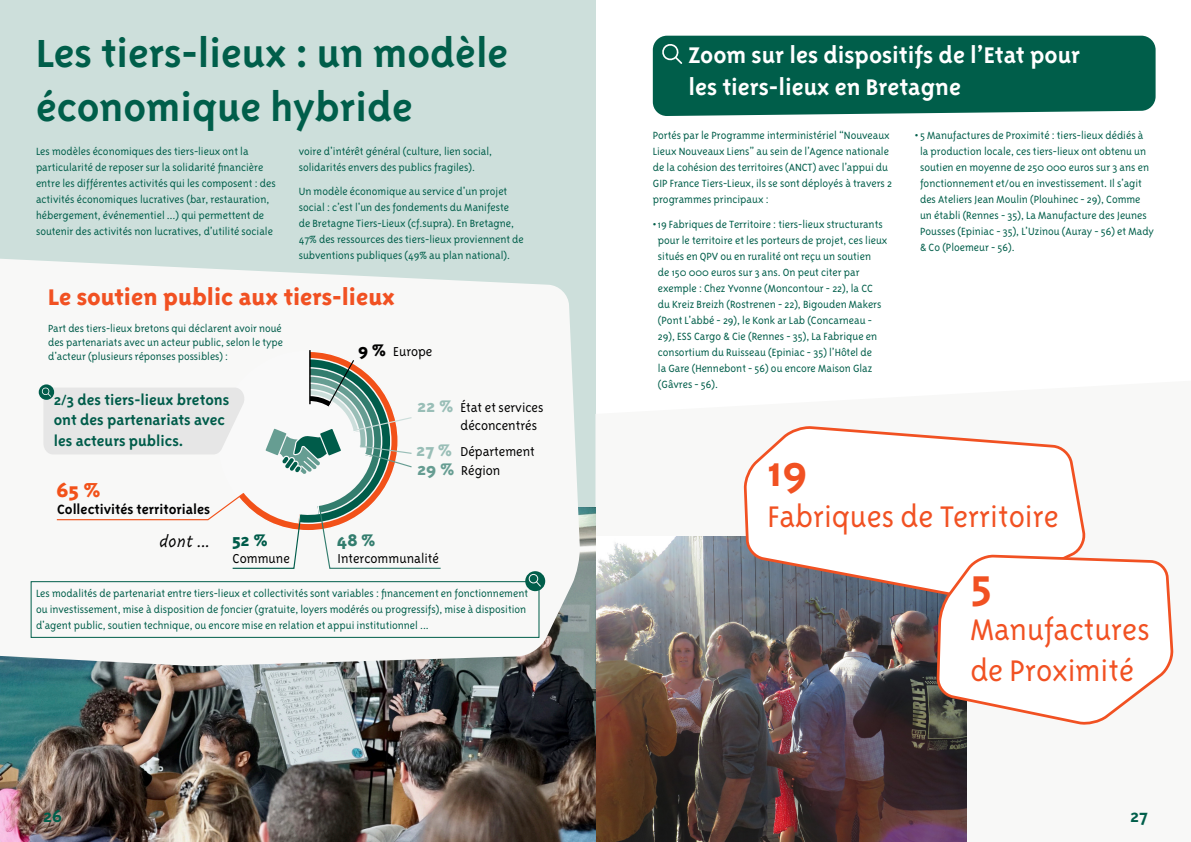
<style>
.page{position:relative;width:1191px;height:842px;background:#fff}
.page>*{position:absolute;margin:0;border:0;box-sizing:border-box;transform-origin:0 0}
.Grand_titre{font:700 49.3px "Triplex Sans OT";color:#f15122}
.Grand_titre-2{font:700 45px/54px "Triplex Sans OT";color:#005e4a}
.Grand_titre-3{font:300 34.2px/41.1px "Triplex Sans OT";color:#f15122}
.Texte_courant{font:700 26px/31.2px "Triplex Sans OT";color:#fff}
.t1{font:800 26px "Triplex Sans OT";color:#f15122}
.t2{font:800 23.2px "Triplex Sans OT";color:#f25119}
.t3{font:700 20px "Triplex Sans OT";color:#005e4a}
.t4{font:800 19.3px "Triplex Sans OT";color:#005c4a}
.t5{font:800 19.3px "Triplex Sans OT";color:#337d6e}
.t6{font:300 18.6px "Triplex Italic OT";color:#000}
.t7{font:700 16.7px/20.1px "Triplex Sans OT";color:#005c4a}
.t8{font:700 15.4px "Triplex Sans OT";color:#000}
.t9{font:300 14.8px/17.8px "Triplex Sans OT";color:#000}
.Texte_courant-2{font:300 12px/16px "Triplex Sans OT";color:#005e4a}
.t10{font:300 11.9px/14.3px "Triplex Sans OT";color:#005c4a;text-align:justify}
.s1{font-weight:800;font-size:19.3px}
.s2{font-weight:800;font-size:19.3px;color:#99beb7}
.s3{font-weight:800;font-size:19.3px;color:#669d92}
</style>
<div class="page">
<div style="left:0;top:0;width:595px;height:842px;background:#cddfdb"></div>
<img style="left:595px;top:537px;width:372px;height:305px">
<img style="left:0;top:507px;width:595px;height:335px">
<svg style="left:0;top:258px;width:580px;height:408px;background:#f0f1f0"></svg>
<hr style="left:309px;top:350px;width:2px;height:54px;background:#000">
<svg style="left:39px;top:384px;width:15px;height:16px"></svg>
<svg style="left:42px;top:351px;width:400px;height:218px;background:#e5e7e4"></svg>
<div style="left:653px;top:36px;width:502px;height:80px;background:#005e4a"></div>
<svg style="left:661px;top:43px;width:21px;height:21px"></svg>
<svg style="left:744px;top:426px;width:341px;height:175px"></svg>
<svg style="left:935px;top:553px;width:237px;height:175px"></svg>
<div style="left:31px;top:581px;width:508px;height:57px;border:1px solid #005e4a"></div>
<svg style="left:525px;top:571px;width:20px;height:20px"></svg>
<div style="left:529px;top:574px;width:9px;height:9px;border:1px solid #f8f8f7;border-radius:50%"></div>
<svg style="left:535px;top:580px;width:7px;height:8px"></svg>
<p class="Grand_titre-2" style="left:36px;top:26px;width:474px">Les tiers-lieux : un modèle économique hybride</p>
<p class="Texte_courant-2" style="left:36px;top:143px;width:241px">Les modèles économiques des tiers-lieux ont la particularité de reposer sur la solidarité financière entre les différentes activités qui les composent : des activités économiques lucratives (bar, restauration, hébergement, événementiel …) qui permettent de soutenir des activités non lucratives, d’utilité sociale</p>
<p class="Texte_courant-2" style="left:299px;top:143px;width:195px">voire d'intérêt général (culture, lien social, solidarités envers des publics fragiles).</p>
<p class="Texte_courant-2" style="left:299px;top:183px;width:227px">Un modèle économique au service d'un projet social : c’est l'un des fondements du Manifeste<br>de Bretagne Tiers-Lieux (cf.supra). En Bretagne, 47% des ressources des tiers-lieux proviennent de subventions publiques (49% au plan national).</p>
<p class="t1" style="left:48px;top:283px;width:348px">Le soutien public aux tiers-lieux</p>
<p class="t10" style="left:48px;top:321px;width:236px">Part des tiers-lieux bretons qui déclarent avoir noué des partenariats avec un acteur public, selon le type d'acteur (plusieurs réponses possibles) :</p>
<p class="t7" style="left:54px;top:390px;width:177px">2/3 des tiers-lieux bretons ont des partenariats avec les acteurs publics.</p>
<p class="t2" style="left:57px;top:477px;width:45px">65 %</p>
<p class="t8" style="left:57px;top:500px;width:154px">Collectivités territoriales</p>
<p class="t6" style="left:160px;top:533px;width:53px">dont ...</p>
<p class="t4" style="left:232px;top:529px;width:37px">52 %</p>
<p class="t9" style="left:233px;top:550px;width:59px">Commune</p>
<p class="t9" style="left:358px;top:343px;width:76px"><span class="s1">9 %</span> Europe</p>
<p class="t9" style="left:460px;top:399px;width:84px;text-indent:-43px"><span class="s2">22 %</span> État et services déconcentrés</p>
<p class="t9" style="left:416px;top:442px;width:120px"><span class="s2">27 %</span> Département</p>
<p class="t9" style="left:417px;top:462px;width:85px"><span class="s3">29 %</span> Région</p>
<p class="t5" style="left:337px;top:529px;width:40px">48 %</p>
<p class="t9" style="left:337px;top:550px;width:103px">Intercommunalité</p>
<p class="Texte_courant-2" style="left:36px;top:585px;width:493px">Les modalités de partenariat entre tiers-lieux et collectivités sont variables : financement en fonctionnement ou investissement, mise à disposition de foncier (gratuite, loyers modérés ou progressifs), mise à disposition d'agent public, soutien technique, ou encore mise en relation et appui institutionnel ...</p>
<p class="Texte_courant" style="left:688px;top:40px;width:393px">Zoom sur les dispositifs de l’Etat pour les tiers-lieux en Bretagne</p>
<p class="Texte_courant-2" style="left:653px;top:127px;width:241px">Portés par le Programme interministériel “Nouveaux Lieux Nouveaux Liens” au sein de l’Agence nationale de la cohésion des territoires (ANCT) avec l’appui du GIP France Tiers-Lieux, ils se sont déployés à travers 2 programmes principaux :</p>
<p class="Texte_courant-2" style="left:658px;top:216px;width:231px;text-indent:-5px">• 19 Fabriques de Territoire : tiers-lieux structurants pour le territoire et les porteurs de projet, ces lieux situés en QPV ou en ruralité ont reçu un soutien<br>de 150 000 euros sur 3 ans. On peut citer par exemple : Chez Yvonne (Moncontour - 22), la CC du Kreiz Breizh (Rostrenen - 22), Bigouden Makers (Pont L’abbé - 29), le Konk ar Lab (Concarneau - 29), ESS Cargo &amp; Cie (Rennes - 35), La Fabrique en consortium du Ruisseau (Epiniac - 35) l’Hôtel de<br>la Gare (Hennebont - 56) ou encore Maison Glaz (Gâvres - 56).</p>
<p class="Texte_courant-2" style="left:920px;top:127px;width:235px;text-indent:-5px">• 5 Manufactures de Proximité : tiers-lieux dédiés à la production locale, ces tiers-lieux ont obtenu un soutien en moyenne de 250 000 euros sur 3 ans en fonctionnement et/ou en investissement. Il s’agit des Ateliers Jean Moulin (Plouhinec - 29), Comme un établi (Rennes - 35), La Manufacture des Jeunes Pousses (Epiniac - 35), L’Uzinou (Auray - 56) et Mady &amp; Co (Ploemeur - 56).</p>
<p class="Grand_titre" style="left:767px;top:443px;width:41px">19</p>
<p class="Grand_titre-3" style="left:767px;top:496px;width:293px">Fabriques de Territoire</p>
<p class="Grand_titre" style="left:970px;top:556px;width:23px">5</p>
<p class="Grand_titre-3" style="left:970px;top:609px;width:181px">Manufactures de Proximité</p>
<h3 class="t3" style="left:43px;top:805px;width:21px">26</h3>
<h3 class="t3" style="left:1130px;top:805px;width:19px">27</h3>
</div>
